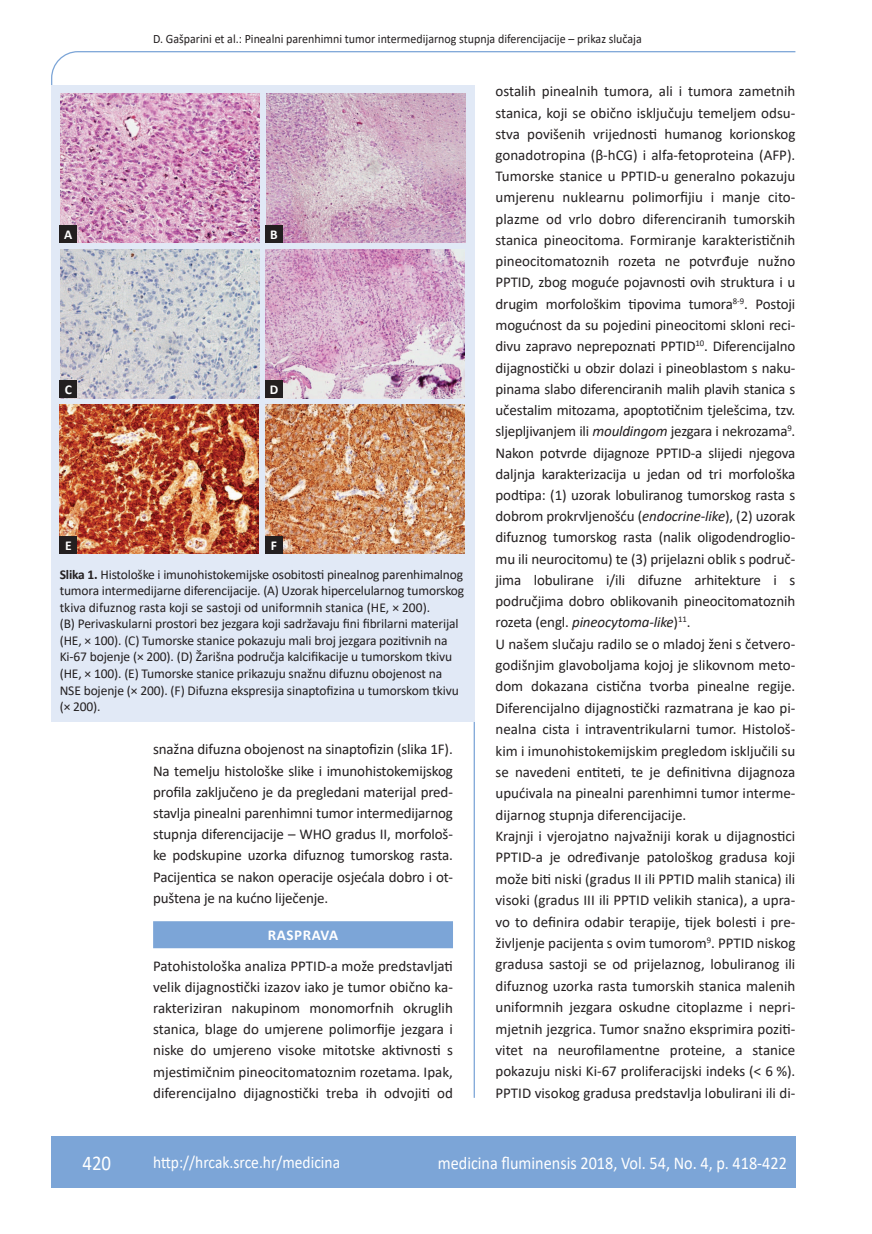
<style>
.page{position:relative;width:872px;height:1234px;background:#fff}
.page>*{position:absolute;margin:0;border:0;box-sizing:border-box;transform-origin:0 0}
.t1{font:21px "Calibri";color:#fff;scale:.9 1}
.t2{font:18px "Calibri";color:#fff;scale:.9 1}
.t3{font:17.25px "Calibri";color:#fff;scale:.9 1}
.t4{font:15px/21.3px "Calibri";color:#231f20;text-align:justify}
.t5{font:700 15px "Calibri";letter-spacing:.04em;color:#fff}
.t6{font:13.5px/16.5px "Calibri";letter-spacing:-.01em;color:#231f20}
.t7{font:700 13.5px "Calibri";color:#fff}
.t8{font:12.75px "Calibri";color:#231f20;scale:.94 1}
.s1{font-weight:700}
.s2{font-style:italic}
</style>
<div class="page">
<svg style="left:51px;top:51px;width:745px;height:275px"></svg>
<hr style="left:473px;top:721px;width:2px;height:376px;background:#7ca5d7">
<div style="left:51px;top:1135px;width:744px;height:51px;background:#7ca5d7"></div>
<div style="left:153px;top:921px;width:300px;height:27px;background:#7ca5d7"></div>
<div style="left:51px;top:85px;width:423px;height:636px;background:#e1e9f6"></div>
<img style="left:60px;top:94px;width:199px;height:148px">
<img style="left:266px;top:94px;width:199px;height:148px">
<img style="left:60px;top:249px;width:199px;height:149px">
<img style="left:266px;top:249px;width:198px;height:149px">
<img style="left:60px;top:405px;width:198px;height:149px">
<img style="left:266px;top:405px;width:198px;height:149px">
<div style="left:60px;top:226px;width:17px;height:17px;background:#231f20"></div>
<div style="left:265px;top:381px;width:17px;height:17px;background:#231f20"></div>
<div style="left:265px;top:226px;width:17px;height:17px;background:#231f20"></div>
<div style="left:60px;top:536px;width:17px;height:17px;background:#231f20"></div>
<div style="left:60px;top:381px;width:17px;height:17px;background:#231f20"></div>
<div style="left:265px;top:536px;width:17px;height:17px;background:#231f20"></div>
<p class="t8" style="left:153px;top:29px;width:521px">D. Gašparini et al.: Pinealni parenhimni tumor intermedijarnog stupnja diferencijacije – prikaz slučaja</p>
<p class="t7" style="left:64px;top:225px;width:10px">A</p>
<p class="t7" style="left:270px;top:225px;width:9px">B</p>
<p class="t7" style="left:65px;top:380px;width:9px">C</p>
<p class="t7" style="left:270px;top:380px;width:10px">D</p>
<p class="t7" style="left:65px;top:536px;width:8px">E</p>
<p class="t7" style="left:271px;top:536px;width:8px">F</p>
<p class="t6" style="left:60px;top:565px;width:406px"><span class="s1">Slika 1.</span> Histološke i imunohistokemijske osobitosti pinealnog parenhimalnog tumora intermedijarne diferencijacije. (A) Uzorak hipercelularnog tumorskog tkiva difuznog rasta koji se sastoji od uniformnih stanica (HE, × 200).<br>(B) Perivaskularni prostori bez jezgara koji sadržavaju fini fibrilarni materijal (HE, × 100). (C) Tumorske stanice pokazuju mali broj jezgara pozitivnih na Ki-67 bojenje (× 200). (D) Žarišna područja kalcifikacije u tumorskom tkivu (HE, × 100). (E) Tumorske stanice prikazuju snažnu difuznu obojenost na NSE bojenje (× 200). (F) Difuzna ekspresija sinaptofizina u tumorskom tkivu (× 200).</p>
<p class="t4" style="left:153px;top:738px;width:301px">snažna difuzna obojenost na sinaptofizin (slika 1F).<br>Na temelju histološke slike i imunohistokemijskog profila zaključeno je da pregledani materijal pred&shy;stavlja pinealni parenhimni tumor intermedijarnog stupnja diferencijacije – WHO gradus II, morfološ&shy;ke podskupine uzorka difuznog tumorskog rasta.<br>Pacijentica se nakon operacije osjećala dobro i ot&shy;puštena je na kućno liječenje.</p>
<p class="t5" style="left:268px;top:924px;width:72px">RASPRAVA</p>
<p class="t4" style="left:153px;top:954px;width:301px">Patohistološka analiza PPTID-a može predstavljati velik dijagnostički izazov iako je tumor obično ka&shy;rakteriziran nakupinom monomorfnih okruglih stanica, blage do umjerene polimorfije jezgara i niske do umjereno visoke mitotske aktivnosti s mjestimičnim pineocitomatoznim rozetama. Ipak, diferencijalno dijagnostički treba ih odvojiti od</p>
<p class="t4" style="left:495px;top:80px;width:301px;text-align:left">ostalih pinealnih tumora, ali i tumora zametnih stanica, koji se obično isključuju temeljem odsu&shy;stva povišenih vrijednosti humanog korionskog gonadotropina (β-hCG) i alfa-fetoproteina (AFP).<br>Tumorske stanice u PPTID-u generalno pokazuju umjerenu nuklearnu polimorfijiu i manje cito&shy;plazme od vrlo dobro diferenciranih tumorskih stanica pineocitoma. Formiranje karakterističnih pineocitomatoznih rozeta ne potvrđuje nužno PPTID, zbog moguće pojavnosti ovih struktura i u drugim morfološkim tipovima tumora<sup>8-9</sup>. Postoji mogućnost da su pojedini pineocitomi skloni reci&shy;divu zapravo neprepoznati PPTID<sup>10</sup>. Diferencijalno dijagnostički u obzir dolazi i pineoblastom s naku&shy;pinama slabo diferenciranih malih plavih stanica s učestalim mitozama, apoptotičnim tjelešcima, tzv. sljepljivanjem ili <span class="s2">mouldingom</span> jezgara i nekrozama<sup>9</sup>.<br>Nakon potvrde dijagnoze PPTID-a slijedi njegova daljnja karakterizacija u jedan od tri morfološka podtipa: (1) uzorak lobuliranog tumorskog rasta s dobrom prokrvljenošću (<span class="s2">endocrine-like</span>), (2) uzorak difuznog tumorskog rasta (nalik oligodendroglio&shy;mu ili neurocitomu) te (3) prijelazni oblik s područ&shy;jima lobulirane i/ili difuzne arhitekture i s područjima dobro oblikovanih pineocitomatoznih rozeta (engl. <span class="s2">pineocytoma-like</span>)<sup>11</sup>.<br>U našem slučaju radilo se o mladoj ženi s četvero&shy;godišnjim glavoboljama kojoj je slikovnom meto&shy;dom dokazana cistična tvorba pinealne regije.<br>Diferencijalno dijagnostički razmatrana je kao pi&shy;nealna cista i intraventrikularni tumor. Histološ&shy;kim i imunohistokemijskim pregledom isključili su se navedeni entiteti, te je definitivna dijagnoza upućivala na pinealni parenhimni tumor interme&shy;dijarnog stupnja diferencijacije.<br>Krajnji i vjerojatno najvažniji korak u dijagnostici PPTID-a je određivanje patološkog gradusa koji može biti niski (gradus II ili PPTID malih stanica) ili visoki (gradus III ili PPTID velikih stanica), a upra&shy;vo to definira odabir terapije, tijek bolesti i pre&shy;življenje pacijenta s ovim tumorom<sup>9</sup>. PPTID niskog gradusa sastoji se od prijelaznog, lobuliranog ili difuznog uzorka rasta tumorskih stanica malenih uniformnih jezgara oskudne citoplazme i nepri&shy;mjetnih jezgrica. Tumor snažno eksprimira poziti&shy;vitet na neurofilamentne proteine, a stanice pokazuju niski Ki-67 proliferacijski indeks (&lt; 6 %).<br>PPTID visokog gradusa predstavlja lobulirani ili di-</p>
<h1 class="t1" style="left:82px;top:1147px;width:33px">420</h1>
<p class="t3" style="left:153px;top:1149px;width:209px">http://hrcak.srce.hr/medicina</p>
<p class="t2" style="left:438px;top:1149px;width:389px">medicina fluminensis 2018, Vol. 54, No. 4, p. 418-422</p>
</div>
